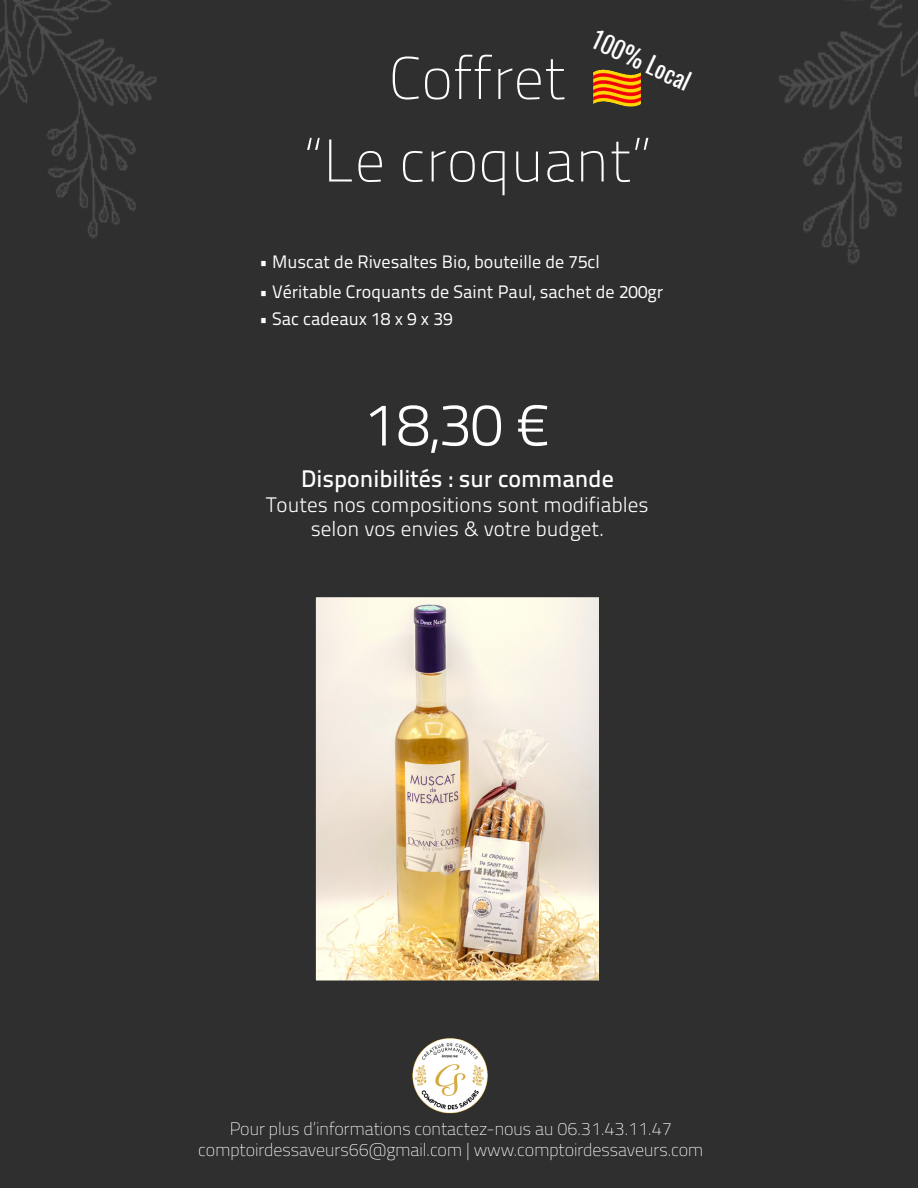
<style>
.page{position:relative;width:918px;height:1188px;background:#2e2f2e}
.page>*{position:absolute;margin:0;border:0;box-sizing:border-box;transform-origin:0 0}
.Heading_left_page{font:100 60px "Titillium Text 22 L";color:#fff}
.White_text_on_left_p{font:300 60px "Titillium Text 22 L";color:#fff}
.White_text_on_left_p-2{font:500 24px "Titillium Text 22 L";color:#fff}
.t1{font:24px "Oswald";color:#fff}
.White_text_on_left_p-3{font:300 21px/24.8px "Titillium Text 22 L";color:#fff;text-align:center}
.t2{font:100 18px "Titillium";color:#fff}
.t3{font:18px "Titillium Text 22 L";color:#fff}
</style>
<div class="page">
<img style="left:0;top:0;width:157px;height:238px">
<img style="left:779px;top:0;width:117px;height:264px">
<img style="left:412px;top:1038px;width:76px;height:76px">
<img style="left:317px;top:598px;width:281px;height:382px">
<div style="left:313px;top:594px;width:289px;height:390px;border:3px solid #2e2f2e"></div>
<hr style="left:252px;top:247px;width:666px;height:2px;background:#2e2f2e">
<img style="left:593px;top:69px;width:48px;height:38px">
<img style="left:896px;top:4px;width:22px;height:208px">
<p class="t1" style="left:600px;top:22px;width:108px;rotate:25deg">100% Local</p>
<p class="Heading_left_page" style="left:389px;top:35px;width:179px">Coffret</p>
<p class="Heading_left_page" style="left:306px;top:118px;width:345px">“Le croquant”</p>
<p class="t3" style="left:259px;top:248px;width:343px">• Muscat de Rivesaltes Bio, bouteille de 75cl</p>
<p class="t3" style="left:259px;top:278px;width:406px">• Véritable Croquants de Saint Paul, sachet de 200gr</p>
<p class="t3" style="left:259px;top:305px;width:195px">• Sac cadeaux 18 x 9 x 39</p>
<p class="White_text_on_left_p" style="left:365px;top:381px;width:186px">18,30 €</p>
<p class="White_text_on_left_p-2" style="left:301px;top:460px;width:314px">Disponibilités : sur commande</p>
<p class="White_text_on_left_p-3" style="left:266px;top:491px;width:384px">Toutes nos compositions sont modifiables selon vos envies &amp; votre budget.</p>
<p class="t2" style="left:230px;top:1115px;width:444px">Pour plus d’informations contactez-nous au 06.31.43.11.47</p>
<p class="t2" style="left:198px;top:1137px;width:506px">comptoirdessaveurs66@gmail.com | www.comptoirdessaveurs.com</p>
</div>
